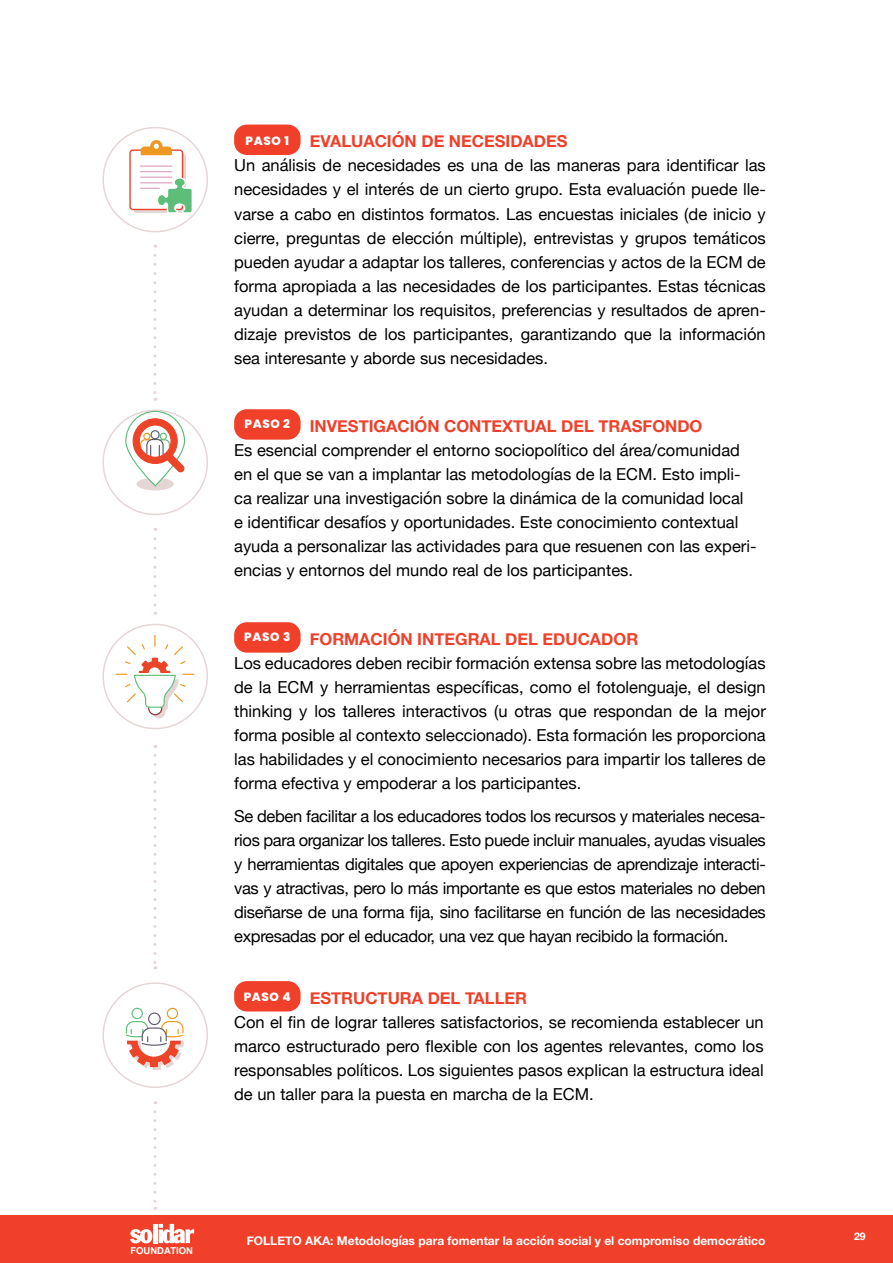
<style>
.page{position:relative;width:893px;height:1263px;background:#fff}
.page>*{position:absolute;margin:0;border:0;box-sizing:border-box;transform-origin:0 0}
.t1{font:16.5px/24px "Helvetica Neue";color:#000;text-align:justify}
.t2{font:700 16.5px "Helvetica Neue";color:#f04029}
.t3{font:700 12px "Helvetica Neue";color:#fff}
.t4{font:800 12px "Poppins";letter-spacing:.05em;color:#fff}
.t5{font:700 10.5px "Helvetica Neue";color:#fff}
.t6{font:700 9.6px "Arial";color:#fff}
</style>
<div class="page">
<div style="left:102px;top:127px;width:106px;height:105px;border:2px solid #e6d6d6;border-radius:50%"></div>
<div style="left:102px;top:410px;width:106px;height:105px;border:2px solid #e6d6d6;border-radius:50%"></div>
<div style="left:102px;top:624px;width:106px;height:105px;border:2px solid #e6d6d6;border-radius:50%"></div>
<div style="left:102px;top:982px;width:106px;height:106px;border:2px solid #e6d6d6;border-radius:50%"></div>
<div style="left:234px;top:125px;width:67px;height:30px;background:#f04029;border-radius:13px"></div>
<div style="left:234px;top:981px;width:67px;height:30px;background:#f04029;border-radius:13px"></div>
<svg style="left:134px;top:154px;width:52px;height:59px"></svg>
<div style="left:130px;top:150px;width:53px;height:59px;background:#fff;border-radius:3px"></div>
<div style="left:129px;top:149px;width:54px;height:61px;border:1px solid #ec4428;border-radius:3px"></div>
<svg style="left:141px;top:140px;width:31px;height:15px"></svg>
<hr style="left:141px;top:165px;width:31px;height:2px;background:#e1aec8">
<hr style="left:141px;top:171px;width:31px;height:1px;background:#e1aec8">
<svg style="left:141px;top:177px;width:53px;height:37px"></svg>
<div style="left:234px;top:409px;width:67px;height:31px;background:#f04029;border-radius:13px"></div>
<div style="left:137px;top:477px;width:37px;height:13px;background:#e4d6d5;border-radius:50%"></div>
<svg style="left:126px;top:411px;width:58px;height:75px"></svg>
<div style="left:125px;top:411px;width:60px;height:75px;border:1px solid #5dbe79;border-radius:29px"></div>
<svg style="left:132px;top:418px;width:54px;height:56px"></svg>
<div style="left:234px;top:622px;width:67px;height:31px;background:#f04029;border-radius:13px"></div>
<svg style="left:115px;top:634px;width:80px;height:84px"></svg>
<svg style="left:125px;top:1007px;width:59px;height:63px"></svg>
<svg style="left:153px;top:255px;width:3px;height:146px"></svg>
<svg style="left:153px;top:755px;width:3px;height:214px"></svg>
<svg style="left:153px;top:1111px;width:3px;height:99px"></svg>
<svg style="left:153px;top:539px;width:3px;height:76px"></svg>
<div style="left:0;top:1215px;width:893px;height:48px;background:#f04029"></div>
<svg style="left:130px;top:1229px;width:22px;height:14px"></svg>
<div style="left:153px;top:1224px;width:5px;height:19px;background:#fff"></div>
<svg style="left:159px;top:1224px;width:35px;height:19px"></svg>
<p class="t2" style="left:310px;top:129px;width:259px">EVALUACIÓN DE NECESIDADES</p>
<p class="t1" style="left:234px;top:155px;width:533px">Un análisis de necesidades es una de las maneras para identificar las necesidades y el interés de un cierto grupo. Esta evaluación puede lle&shy;varse a cabo en distintos formatos. Las encuestas iniciales (de inicio y cierre, preguntas de elección múltiple), entrevistas y grupos temáticos pueden ayudar a adaptar los talleres, conferencias y actos de la ECM de forma apropiada a las necesidades de los participantes. Estas técnicas ayudan a determinar los requisitos, preferencias y resultados de apren&shy;dizaje previstos de los participantes, garantizando que la información sea interesante y aborde sus necesidades.</p>
<p class="t4" style="left:246px;top:133px;width:45px">PASO 1</p>
<p class="t2" style="left:310px;top:413px;width:394px">INVESTIGACIÓN CONTEXTUAL DEL TRASFONDO</p>
<p class="t1" style="left:234px;top:439px;width:524px;text-align:left">Es esencial comprender el entorno sociopolítico del área/comunidad en el que se van a implantar las metodologías de la ECM. Esto impli&shy;ca realizar una investigación sobre la dinámica de la comunidad local e identificar desafíos y oportunidades. Este conocimiento contextual ayuda a personalizar las actividades para que resuenen con las experi&shy;encias y entornos del mundo real de los participantes.</p>
<p class="t4" style="left:244px;top:417px;width:47px">PASO 2</p>
<p class="t2" style="left:310px;top:626px;width:330px">FORMACIÓN INTEGRAL DEL EDUCADOR</p>
<p class="t1" style="left:234px;top:652px;width:533px">Los educadores deben recibir formación extensa sobre las metodologías de la ECM y herramientas específicas, como el fotolenguaje, el design thinking y los talleres interactivos (u otras que respondan de la mejor forma posible al contexto seleccionado). Esta formación les proporciona las habilidades y el conocimiento necesarios para impartir los talleres de forma efectiva y empoderar a los participantes.</p>
<p class="t1" style="left:234px;top:805px;width:533px">Se deben facilitar a los educadores todos los recursos y materiales necesa&shy;rios para organizar los talleres. Esto puede incluir manuales, ayudas visuales y herramientas digitales que apoyen experiencias de aprendizaje interacti&shy;vas y atractivas, pero lo más importante es que estos materiales no deben diseñarse de una forma fija, sino facilitarse en función de las necesidades expresadas por el educador, una vez que hayan recibido la formación.</p>
<p class="t4" style="left:244px;top:630px;width:48px">PASO 3</p>
<p class="t2" style="left:310px;top:985px;width:219px">ESTRUCTURA DEL TALLER</p>
<p class="t1" style="left:234px;top:1011px;width:531px">Con el fin de lograr talleres satisfactorios, se recomienda establecer un marco estructurado pero flexible con los agentes relevantes, como los responsables políticos. Los siguientes pasos explican la estructura ideal de un taller para la puesta en marcha de la ECM.</p>
<p class="t4" style="left:244px;top:990px;width:49px">PASO 4</p>
<p class="t6" style="left:130px;top:1243px;width:64px">FOUNDATION</p>
<p class="t3" style="left:247px;top:1231px;width:520px">FOLLETO AKA: Metodologías para fomentar la acción social y el compromiso democrático</p>
<p class="t5" style="left:854px;top:1228px;width:13px">29</p>
</div>
